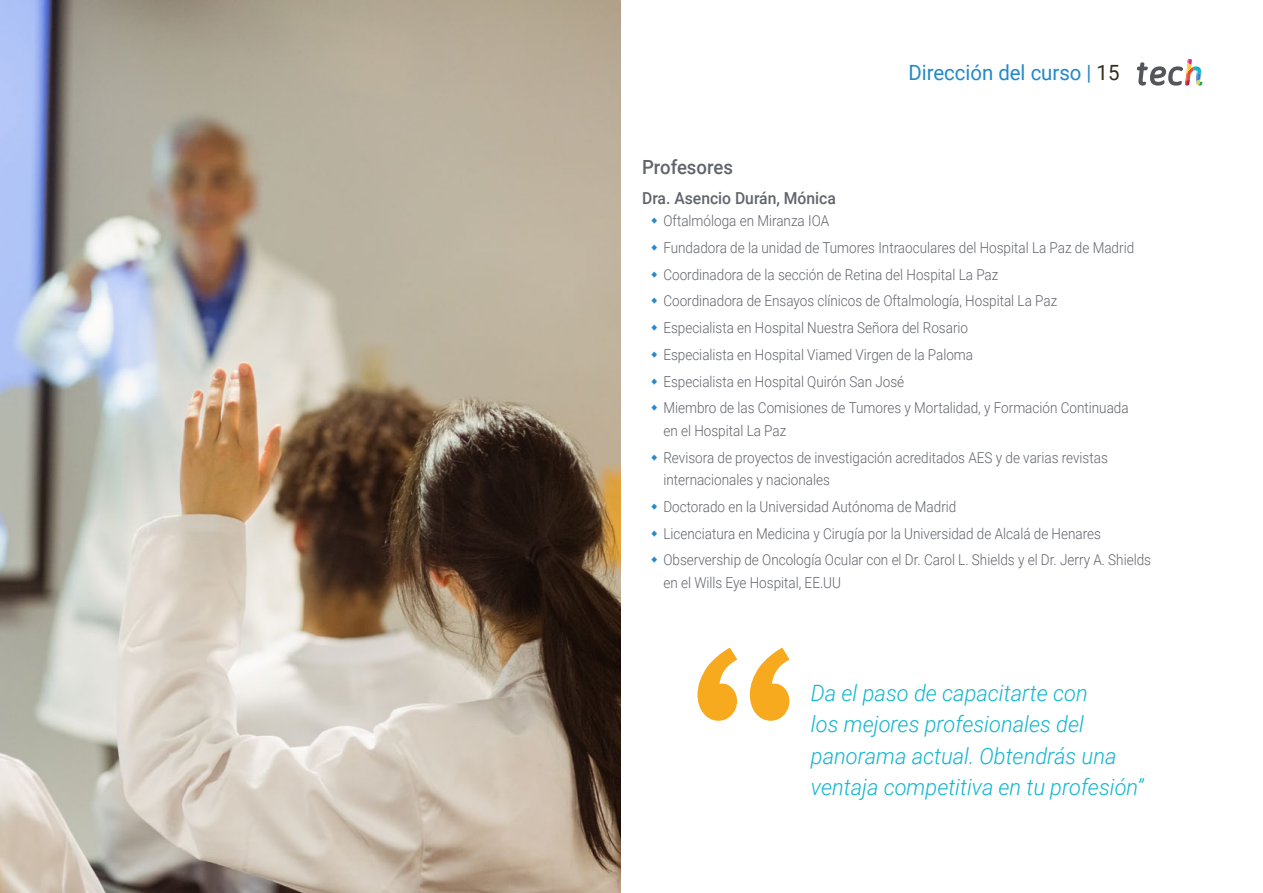
<style>
.page{position:relative;width:1263px;height:893px;background:#fff}
.page>*{position:absolute;margin:0;border:0;box-sizing:border-box;transform-origin:0 0}
.t1{font:italic 300 22.5px/31.5px "Roboto";color:#0fb6cf}
.t2{font:21px "Roboto";color:#2488c9}
.t3{font:500 19.5px "Roboto";color:#61646a;scale:.95 1}
.t4{font:500 16.5px "Roboto";color:#61646a;scale:.95 1}
.t5{font:300 15px/26.7px "Roboto";color:#61646a;scale:.9 1}
.s1{color:#312e20}
</style>
<div class="page">
<img style="left:0;top:0;width:621px;height:893px">
<svg style="left:1137px;top:59px;width:65px;height:27px"></svg>
<svg style="left:697px;top:647px;width:93px;height:74px"></svg>
<h2 class="t2" style="left:908px;top:57px;width:213px">Dirección del curso | <span class="s1">15</span></h2>
<h3 class="t3" style="left:642px;top:154px;width:97px">Profesores</h3>
<p class="t4" style="left:642px;top:186px;width:205px">Dra. Asencio Durán, Mónica</p>
<p class="t5" style="left:663px;top:207px;width:525px">Oftalmóloga en Miranza IOA<br>Fundadora de la unidad de Tumores Intraoculares del Hospital La Paz de Madrid Coordinadora de la sección de Retina del Hospital La Paz<br>Coordinadora de Ensayos clínicos de Oftalmología, Hospital La Paz<br>Especialista en Hospital Nuestra Señora del Rosario<br>Especialista en Hospital Viamed Virgen de la Paloma<br>Especialista en Hospital Quirón San José<br>Miembro de las Comisiones de Tumores y Mortalidad, y Formación Continuada</p>
<p class="t5" style="left:663px;top:417px;width:495px">en el Hospital La Paz<br>Revisora de proyectos de investigación acreditados AES y de varias revistas</p>
<p class="t5" style="left:663px;top:466px;width:543px">internacionales y nacionales<br>Doctorado en la Universidad Autónoma de Madrid<br>Licenciatura en Medicina y Cirugía por la Universidad de Alcalá de Henares Observership de Oncología Ocular con el Dr. Carol L. Shields y el Dr. Jerry A. Shields</p>
<p class="t5" style="left:663px;top:569px;width:199px">en el Wills Eye Hospital, EE.UU</p>
<h1 class="t1" style="left:811px;top:676px;width:334px">Da el paso de capacitarte con<br>los mejores profesionales del panorama actual. Obtendrás una ventaja competitiva en tu profesión”</h1>
</div>
